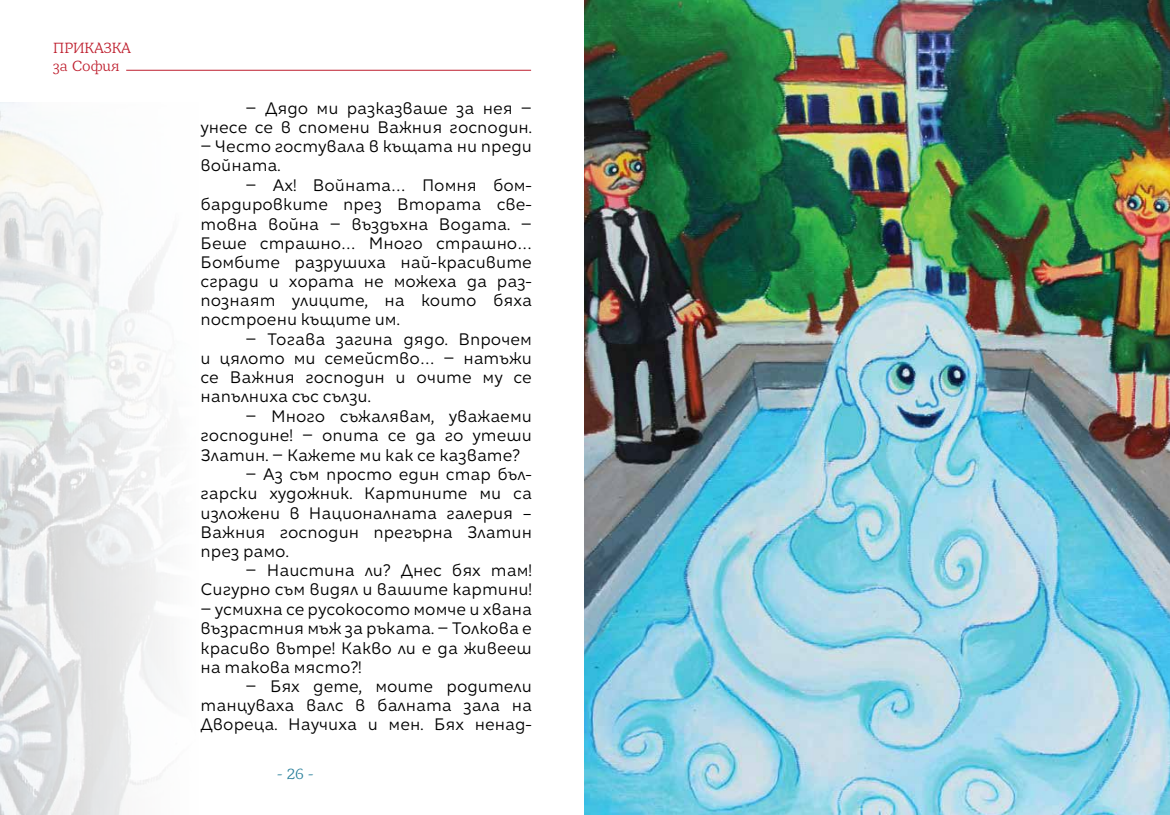
<style>
.page{position:relative;width:1170px;height:815px;background:#fff}
.page>*{position:absolute;margin:0;border:0;box-sizing:border-box;transform-origin:0 0}
.t1{font:15.88px/19.1px "Kometa";color:#000;text-align:justify}
.t2{font:15px/18px "Barkentina 2";color:#be1e2d}
.t3{font:15px "Barkentina 2";color:#2a809b}
.s1{font-size:16.25px}
</style>
<div class="page">
<hr style="left:126px;top:70px;width:405px;height:1px;background:#be1e2d">
<img style="left:0;top:102px;width:167px;height:713px">
<img style="left:585px;top:0;width:584px;height:815px">
<p class="t2" style="left:53px;top:38px;width:79px">ПРИКАЗКА за София</p>
<p class="t1" style="left:200px;top:98px;width:333px;text-align:right"><span class="s1">–</span> Дядо ми разказваше за нея <span class="s1">– </span>унесе се в спомени Важния господин.</p>
<p class="t1" style="left:200px;top:137px;width:333px"><span class="s1">–</span> Често гостувала в къщата ни преди войната.</p>
<p class="t1" style="left:200px;top:175px;width:333px;text-indent:45px"><span class="s1">–</span> Ах! Войната… Помня бом&shy;бардировките през Втората све&shy;товна война <span class="s1">–</span> въздъхна Водата. <span class="s1">– </span>Беше страшно… Много страшно… Бомбите разрушиха най-красивите сгради и хората не можеха да раз&shy;познаят улиците, на които бяха построени къщите им.</p>
<p class="t1" style="left:200px;top:329px;width:333px;text-indent:45px"><span class="s1">–</span> Тогава загина дядо. Впрочем и цялото ми семейство… <span class="s1">–</span> натъжи се Важния господин и очите му се напълниха със сълзи.</p>
<p class="t1" style="left:200px;top:406px;width:333px;line-height:19.5px;text-indent:45px"><span class="s1">–</span> Много съжалявам, уважаеми господине! <span class="s1">–</span> опита се да го утеши Златин. <span class="s1">–</span> Кажете ми как се казвате?</p>
<p class="t1" style="left:200px;top:465px;width:333px;text-indent:45px"><span class="s1">–</span> Аз съм просто един стар бъл&shy;гарски художник. Картините ми са изложени в Националната галерия – Важния господин прегърна Златин през рамо.</p>
<p class="t1" style="left:200px;top:561px;width:333px;text-align:right"><span class="s1">–</span> Наистина ли? Днес бях там!<br>Сигурно съм видял и вашите картини!</p>
<p class="t1" style="left:200px;top:599px;width:333px"><span class="s1">–</span> усмихна се русокосото момче и хвана възрастния мъж за ръката. <span class="s1">–</span> Толкова е красиво вътре! Какво ли е да живееш на такова място?!</p>
<p class="t1" style="left:200px;top:677px;width:333px;text-indent:45px"><span class="s1">–</span> Бях дете, моите родители танцуваха валс в балната зала на Двореца. Научиха и мен. Бях ненад-</p>
<p class="t3" style="left:277px;top:764px;width:38px">- 26 -</p>
</div>
